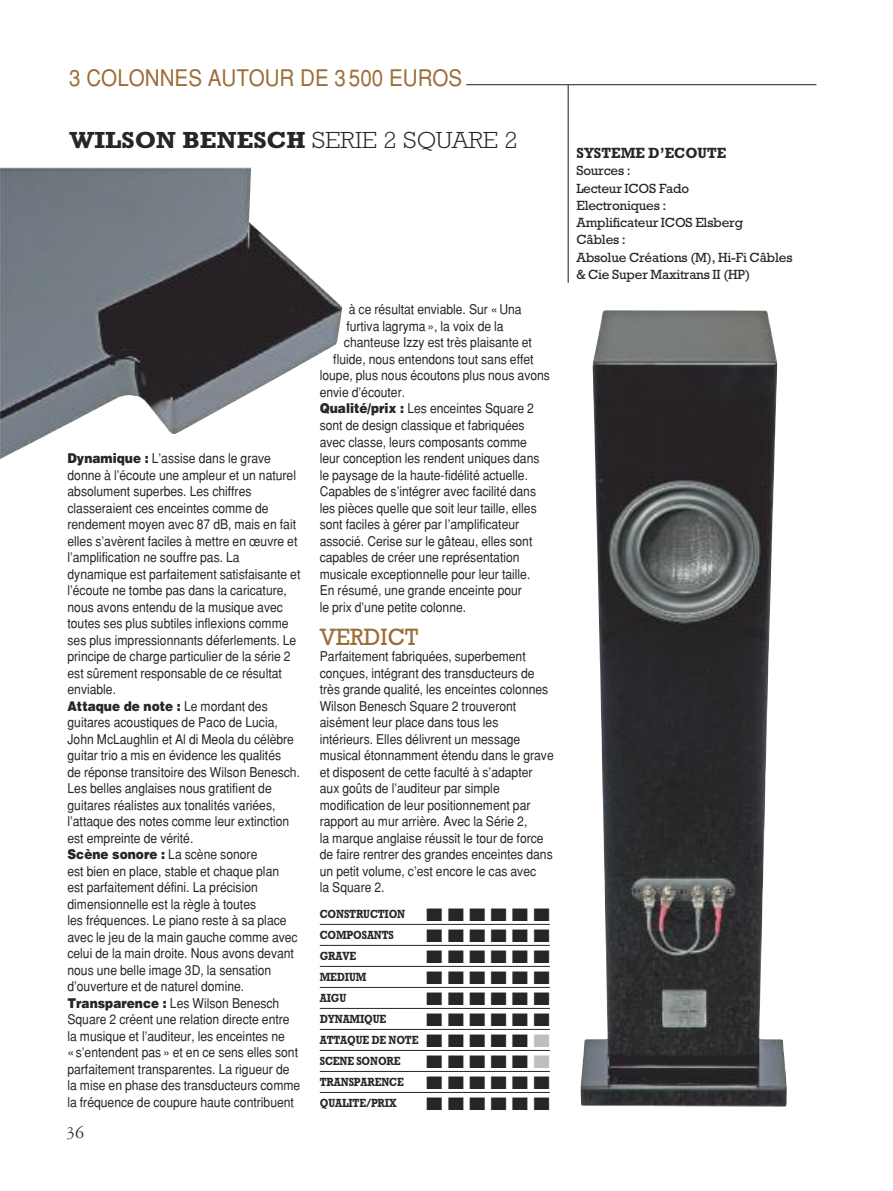
<style>
.page{position:relative;width:893px;height:1191px;background:#fff}
.page>*{position:absolute;margin:0;border:0;box-sizing:border-box;transform-origin:0 0}
.t1{font:24px "Rockwell";color:#9c6e37;scale:.95 1}
.t2{font:700 23.7px "Rockwell";color:#272627;scale:1.06 1}
.t3{font:22.95px "Helvetica";color:#9c6e37;scale:.9 1}
.t4{font:18px "Zapf Dingbats";color:#272627;scale:1.2 1}
.t5{font:18px "Garamond Three";color:#272627}
.t6{font:700 15px "Rockwell";color:#272627;scale:.95 1}
.t7{font:13.5px/16.5px "Helvetica";color:#272627;scale:.9 1}
.t8{font:13.5px/17.2px "Rockwell";letter-spacing:-.015em;color:#272627}
.t9{font:700 12px/21px "Rockwell";letter-spacing:-.015em;color:#272627;scale:.85 1}
.s1{font-weight:300}
.s2{font-weight:900}
.s3{color:#bebebe}
</style>
<div class="page">
<hr style="left:466px;top:84px;width:350px;height:1px;background:#272627">
<hr style="left:320px;top:924px;width:230px;height:1px;background:#272627">
<hr style="left:320px;top:945px;width:230px;height:1px;background:#272627">
<hr style="left:320px;top:966px;width:230px;height:1px;background:#272627">
<hr style="left:320px;top:987px;width:230px;height:1px;background:#272627">
<hr style="left:320px;top:1008px;width:230px;height:1px;background:#272627">
<hr style="left:320px;top:1029px;width:230px;height:1px;background:#272627">
<hr style="left:320px;top:1050px;width:230px;height:1px;background:#272627">
<hr style="left:320px;top:1071px;width:230px;height:1px;background:#272627">
<hr style="left:320px;top:1092px;width:230px;height:1px;background:#272627">
<hr style="left:568px;top:85px;width:1px;height:198px;background:#272627">
<img style="left:580px;top:310px;width:207px;height:796px">
<img style="left:0;top:168px;width:342px;height:291px">
<h3 class="t3" style="left:69px;top:65px;width:438px">3 COLONNES AUTOUR DE 3500 EUROS</h3>
<h2 class="t2" style="left:70px;top:132px;width:425px">WILSON BENESCH <span class="s1">SERIE 2 SQUARE 2</span></h2>
<p class="t7" style="left:67px;top:450px;width:260px"><span class="s2">Dynamique :</span> L’assise dans le grave donne à l’écoute une ampleur et un naturel absolument superbes. Les chiffres classeraient ces enceintes comme de rendement moyen avec 87 dB, mais en fait elles s’avèrent faciles à mettre en œuvre et l’amplification ne souffre pas. La dynamique est parfaitement satisfaisante et l’écoute ne tombe pas dans la caricature, nous avons entendu de la musique avec toutes ses plus subtiles inflexions comme ses plus impressionnants déferlements. Le principe de charge particulier de la série 2 est sûrement responsable de ce résultat enviable.<br><span class="s2">Attaque de note :</span> Le mordant des guitares acoustiques de Paco de Lucia, John McLaughlin et Al di Meola du célèbre guitar trio a mis en évidence les qualités<br>de réponse transitoire des Wilson Benesch.<br>Les belles anglaises nous gratifient de guitares réalistes aux tonalités variées, l’attaque des notes comme leur extinction est empreinte de vérité.<br><span class="s2">Scène sonore :</span> La scène sonore<br>est bien en place, stable et chaque plan<br>est parfaitement défini. La précision dimensionnelle est la règle à toutes<br>les fréquences. Le piano reste à sa place avec le jeu de la main gauche comme avec celui de la main droite. Nous avons devant nous une belle image 3D, la sensation d’ouverture et de naturel domine.<br><span class="s2">Transparence :</span> Les Wilson Benesch Square 2 créent une relation directe entre la musique et l’auditeur, les enceintes ne «s’entendent pas» et en ce sens elles sont parfaitement transparentes. La rigueur de la mise en phase des transducteurs comme la fréquence de coupure haute contribuent</p>
<h3 class="t5" style="left:66px;top:1126px;width:19px">36</h3>
<p class="t7" style="left:349px;top:301px;width:194px">à ce résultat enviable. Sur «Una</p>
<p class="t7" style="left:346px;top:318px;width:176px">furtiva lagryma», la voix de la</p>
<p class="t7" style="left:344px;top:334px;width:210px">chanteuse Izzy est très plaisante et</p>
<p class="t7" style="left:333px;top:351px;width:224px">fluide, nous entendons tout sans effet</p>
<p class="t7" style="left:320px;top:367px;width:257px">loupe, plus nous écoutons plus nous avons</p>
<p class="t7" style="left:320px;top:384px;width:96px">envie d’écouter.</p>
<p class="t7" style="left:320px;top:400px;width:240px"><span class="s2">Qualité/prix :</span> Les enceintes Square 2</p>
<p class="t7" style="left:320px;top:417px;width:229px">sont de design classique et fabriquées</p>
<p class="t7" style="left:320px;top:433px;width:232px">avec classe, leurs composants comme</p>
<p class="t7" style="left:320px;top:450px;width:246px">leur conception les rendent uniques dans</p>
<p class="t7" style="left:320px;top:466px;width:233px">le paysage de la haute-fidélité actuelle.</p>
<p class="t7" style="left:320px;top:483px;width:242px">Capables de s’intégrer avec facilité dans</p>
<p class="t7" style="left:320px;top:499px;width:243px">les pièces quelle que soit leur taille, elles</p>
<p class="t7" style="left:320px;top:516px;width:223px">sont faciles à gérer par l’amplificateur</p>
<p class="t7" style="left:320px;top:532px;width:238px">associé. Cerise sur le gâteau, elles sont</p>
<p class="t7" style="left:320px;top:549px;width:224px">capables de créer une représentation</p>
<p class="t7" style="left:320px;top:565px;width:236px">musicale exceptionnelle pour leur taille.</p>
<p class="t7" style="left:320px;top:582px;width:226px">En résumé, une grande enceinte pour</p>
<p class="t7" style="left:320px;top:598px;width:164px">le prix d’une petite colonne.</p>
<h1 class="t1" style="left:320px;top:622px;width:105px">VERDICT</h1>
<p class="t7" style="left:320px;top:648px;width:261px">Parfaitement fabriquées, superbement conçues, intégrant des transducteurs de très grande qualité, les enceintes colonnes Wilson Benesch Square 2 trouveront aisément leur place dans tous les intérieurs. Elles délivrent un message musical étonnamment étendu dans le grave et disposent de cette faculté à s’adapter aux goûts de l’auditeur par simple modification de leur positionnement par rapport au mur arrière. Avec la Série 2,<br>la marque anglaise réussit le tour de force de faire rentrer des grandes enceintes dans un petit volume, c’est encore le cas avec<br>la Square 2.</p>
<p class="t9" style="left:320px;top:904px;width:272px">CONSTRUCTION ■ ■ ■ ■ ■ ■<br>COMPOSANTS</p>
<h3 class="t4" style="left:426px;top:925px;width:104px">■■■■■■</h3>
<p class="t9" style="left:320px;top:946px;width:44px">GRAVE</p>
<h3 class="t4" style="left:426px;top:946px;width:104px">■■■■■■</h3>
<p class="t9" style="left:320px;top:967px;width:56px">MEDIUM</p>
<h3 class="t4" style="left:426px;top:967px;width:104px">■■■■■■</h3>
<p class="t9" style="left:320px;top:988px;width:33px">AIGU</p>
<h3 class="t4" style="left:426px;top:988px;width:104px">■■■■■■</h3>
<p class="t9" style="left:320px;top:1009px;width:80px">DYNAMIQUE</p>
<h3 class="t4" style="left:426px;top:1009px;width:104px">■■■■■■</h3>
<p class="t9" style="left:320px;top:1030px;width:272px">ATTAQUE DE NOTE ■ ■ ■ ■ ■ <span class="s3">■<br></span>SCENE SONORE</p>
<h3 class="t4" style="left:426px;top:1051px;width:104px">■■■■■<span class="s3">■</span></h3>
<p class="t9" style="left:320px;top:1072px;width:272px">TRANSPARENCE ■ ■ ■ ■ ■ ■<br>QUALITE/PRIX</p>
<h3 class="t4" style="left:426px;top:1093px;width:104px">■■■■■■</h3>
<p class="t6" style="left:576px;top:148px;width:159px">SYSTEME D’ECOUTE</p>
<p class="t8" style="left:576px;top:162px;width:218px">Sources :<br>Lecteur ICOS Fado<br>Electroniques :<br>Amplificateur ICOS Elsberg<br>Câbles :<br>Absolue Créations (M), Hi-Fi Câbles &amp; Cie Super Maxitrans II (HP)</p>
</div>
